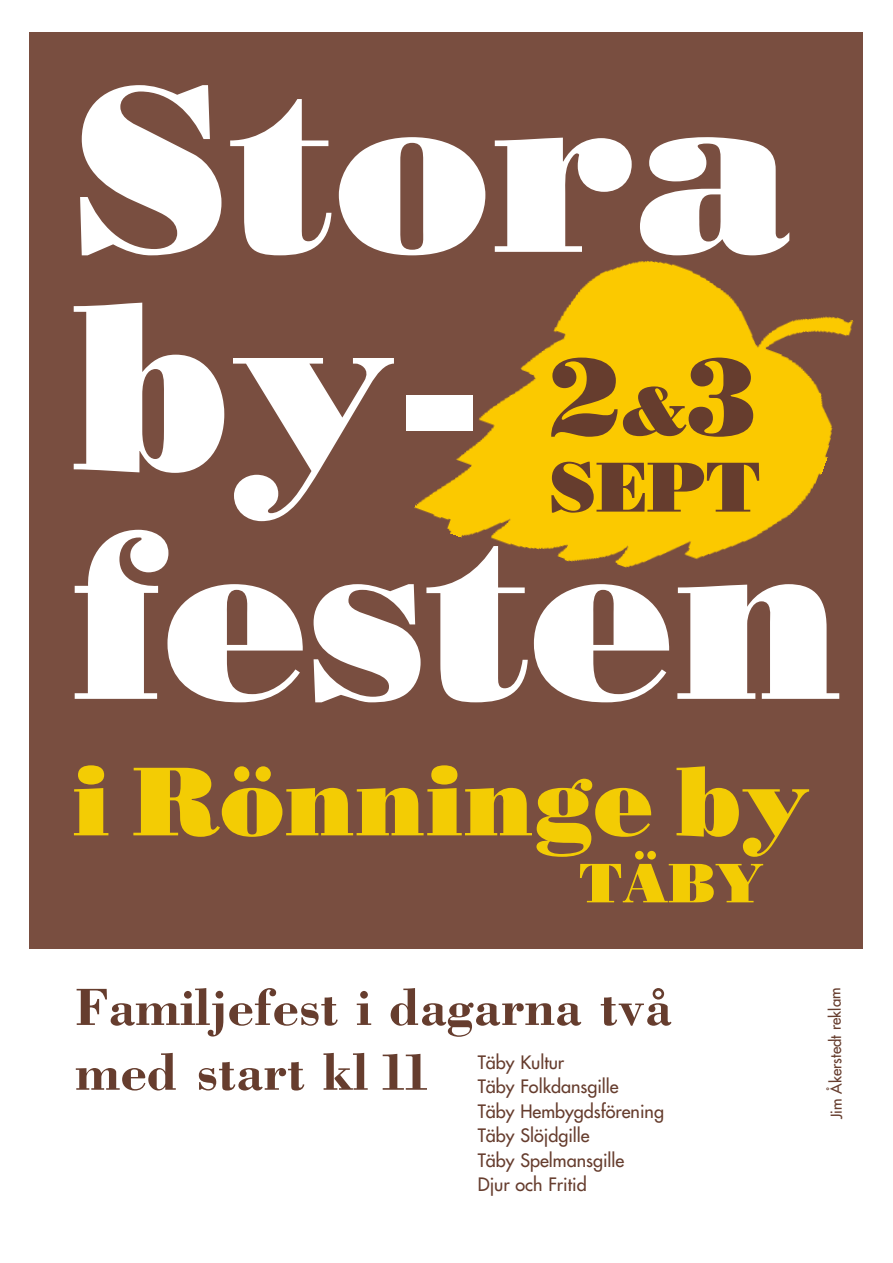
<style>
.page{position:relative;width:893px;height:1263px;background:#fff}
.page>*{position:absolute;margin:0;border:0;box-sizing:border-box;transform-origin:0 0}
.t1{font:235.5px/223.5px "Bodoni Poster";color:#fff}
.t2{font:109.5px "Bodoni Poster";color:#663d2e}
.t3{font:97.5px "Bodoni Poster";color:#f3cc04}
.t4{font:70.5px "Bodoni Poster";color:#663d2e}
.t5{font:55.5px "Bodoni Poster";color:#f3cc04}
.t6{font:700 54px/64.8px "Bodoni";color:#663d2e}
.t7{font:18px/24.6px "Futura";color:#663d2e}
.t8{font:15px "Futura";color:#663d2e}
.s1{font-size:69px}
</style>
<div class="page">
<div style="left:29px;top:32px;width:834px;height:916px;background:#794e40"></div>
<img style="left:414px;top:261px;width:440px;height:307px">
<h1 class="t1" style="left:73px;top:83px;width:773px">Stora by&shy;festen</h1>
<h2 class="t2" style="left:549px;top:358px;width:211px">2<span class="s1">&amp;</span>3</h2>
<h3 class="t4" style="left:549px;top:462px;width:213px">SEPT</h3>
<h3 class="t3" style="left:73px;top:766px;width:740px">i Rönninge by</h3>
<h3 class="t5" style="left:579px;top:863px;width:186px">TÄBY</h3>
<h3 class="t6" style="left:75px;top:980px;width:598px">Familjefest i dagarna två med start kl11</h3>
<p class="t7" style="left:477px;top:1051px;width:188px">Täby Kultur<br>Täby Folkdansgille<br>Täby Hembygdsförening<br>Täby Slöjdgille<br>Täby Spelmansgille<br>Djur och Fritid</p>
<p class="t8" style="left:829px;top:1119px;width:133px;rotate:-91deg">Jim Åkerstedt reklam</p>
</div>
